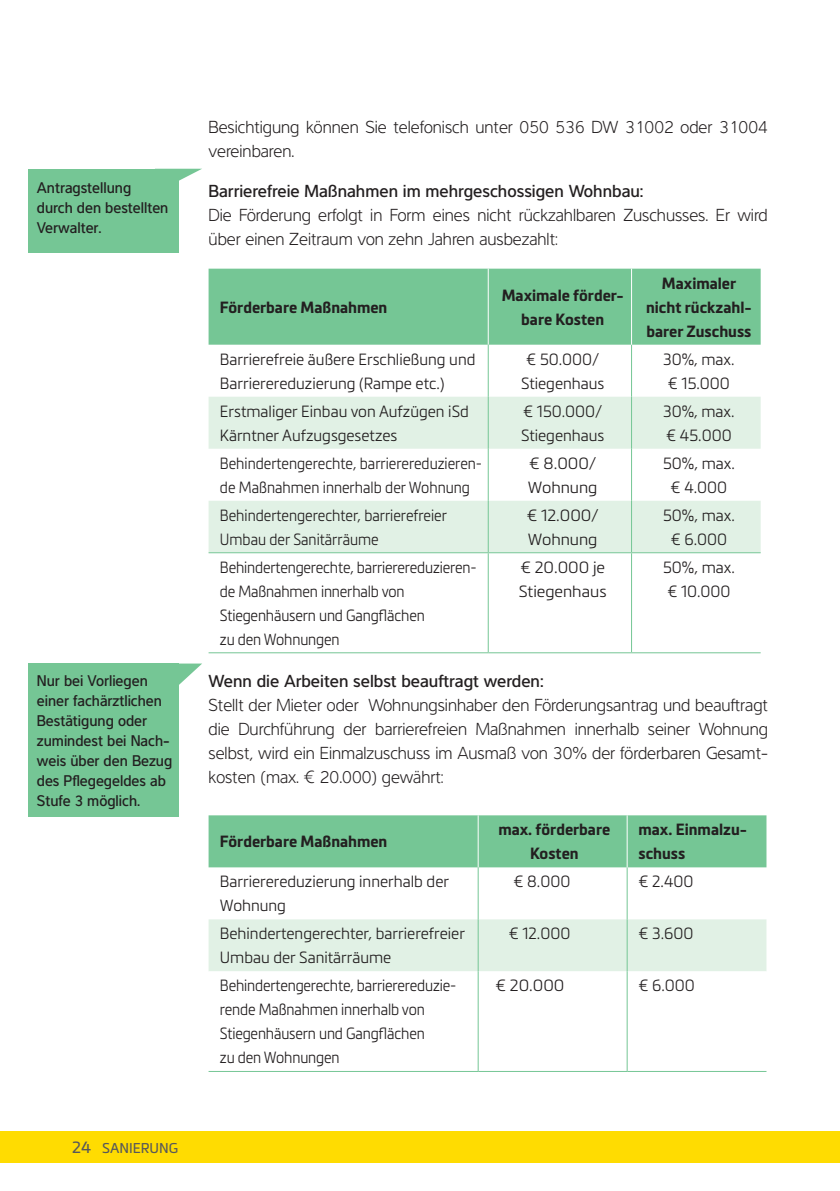
<style>
.page{position:relative;width:840px;height:1191px;background:#fff}
.page>*{position:absolute;margin:0;border:0;box-sizing:border-box;transform-origin:0 0}
.Fließtext{font:300 18px/24px "Interval Pro";color:#231f20;scale:.95 1}
.Fließtext-2{font:500 18px "Interval Pro";color:#231f20;scale:.95 1}
.t1{font:300 16px/24px "Metronic Land Kaernten";color:#231f20;scale:.95 1}
.t2{font:300 16px/24px "Metronic Land Kaernten";color:#231f20;scale:.88 1}
.Fließtext-3{font:500 16px/20px "Interval Pro";color:#231f20;scale:.92 1}
.t3{font:700 16px/24px "Metronic Land Kaernten";color:#231f20;text-align:center;scale:.95 1}
.t4{font:300 16px/24px "Metronic Land Kaernten";color:#231f20}
.t5{font:14px "Metronic Land Kaernten";color:#57585a}
.s1{font-size:16px}
</style>
<div class="page">
<div style="left:0;top:1130px;width:839px;height:32px;background:#ffdc01"></div>
<div style="left:208px;top:269px;width:552px;height:76px;background:#75c695"></div>
<svg style="left:208px;top:397px;width:552px;height:155px;fill:#e1f1e5"></svg>
<svg style="left:208px;top:553px;width:552px;height:99px"></svg>
<hr style="left:208px;top:552px;width:280px;height:1px;background:#75c695">
<hr style="left:488px;top:552px;width:143px;height:1px;background:#75c695">
<hr style="left:631px;top:552px;width:129px;height:1px;background:#75c695">
<hr style="left:208px;top:652px;width:280px;height:1px;background:#75c695">
<hr style="left:488px;top:652px;width:143px;height:1px;background:#75c695">
<hr style="left:631px;top:652px;width:129px;height:1px;background:#75c695">
<hr style="left:630px;top:345px;width:1px;height:52px;background:#75c695">
<hr style="left:630px;top:397px;width:1px;height:52px;background:#75c695">
<hr style="left:630px;top:449px;width:1px;height:52px;background:#75c695">
<hr style="left:630px;top:501px;width:1px;height:51px;background:#75c695">
<hr style="left:630px;top:553px;width:1px;height:99px;background:#75c695">
<hr style="left:487px;top:269px;width:1px;height:76px;background:#fff">
<hr style="left:630px;top:269px;width:1px;height:76px;background:#fff">
<hr style="left:487px;top:345px;width:1px;height:52px;background:#75c695">
<hr style="left:487px;top:397px;width:1px;height:52px;background:#75c695">
<hr style="left:487px;top:449px;width:1px;height:52px;background:#75c695">
<hr style="left:487px;top:501px;width:1px;height:51px;background:#75c695">
<hr style="left:487px;top:553px;width:1px;height:99px;background:#75c695">
<div style="left:208px;top:815px;width:558px;height:52px;background:#75c695"></div>
<div style="left:208px;top:919px;width:558px;height:52px;background:#e1f1e5"></div>
<hr style="left:208px;top:1071px;width:270px;height:1px;background:#75c695">
<hr style="left:478px;top:1071px;width:148px;height:1px;background:#75c695">
<hr style="left:626px;top:1071px;width:140px;height:1px;background:#75c695">
<hr style="left:626px;top:867px;width:1px;height:52px;background:#75c695">
<hr style="left:626px;top:919px;width:1px;height:52px;background:#75c695">
<hr style="left:626px;top:971px;width:1px;height:100px;background:#75c695">
<hr style="left:477px;top:815px;width:1px;height:52px;background:#fff">
<hr style="left:626px;top:815px;width:1px;height:52px;background:#fff">
<hr style="left:477px;top:867px;width:1px;height:52px;background:#75c695">
<hr style="left:477px;top:919px;width:1px;height:52px;background:#75c695">
<hr style="left:477px;top:971px;width:1px;height:100px;background:#75c695">
<div style="left:28px;top:169px;width:150px;height:83px;background:#75c695"></div>
<svg style="left:178px;top:169px;width:24px;height:48px"></svg>
<div style="left:28px;top:663px;width:150px;height:154px;background:#75c695"></div>
<svg style="left:178px;top:663px;width:24px;height:87px"></svg>
<p class="Fließtext-3" style="left:37px;top:176px;width:144px">Antragstellung durch den bestellten<br>Verwalter.</p>
<p class="Fließtext-3" style="left:37px;top:669px;width:148px">Nur bei Vorliegen einer fachärztlichen<br>Bestätigung oder zumindest bei Nach&shy;weis über den Bezug des Pflegegeldes ab<br>Stufe 3 möglich.</p>
<p class="t5" style="left:72px;top:1137px;width:108px"><span class="s1">24</span> SANIERUNG</p>
<p class="Fließtext" style="left:208px;top:113px;width:590px">Besichtigung können Sie telefonisch unter 050 536 DW 31002 oder 31004 vereinbaren.</p>
<p class="Fließtext-2" style="left:208px;top:177px;width:459px">Barrierefreie Maßnahmen im mehrgeschossigen Wohnbau:</p>
<p class="Fließtext" style="left:208px;top:201px;width:590px">Die Förderung erfolgt in Form eines nicht rückzahlbaren Zuschusses. Er wird über einen Zeitraum von zehn Jahren ausbezahlt:</p>
<p class="t3" style="left:220px;top:295px;width:178px">Förderbare Maßnahmen</p>
<p class="t3" style="left:501px;top:283px;width:130px">Maximale förder&shy;bare Kosten</p>
<p class="t3" style="left:645px;top:271px;width:113px">Maximaler nicht rückzahl&shy;barer Zuschuss</p>
<p class="t1" style="left:220px;top:346px;width:270px">Barrierefreie äußere Erschließung und<br>Barrierereduzierung (Rampe etc.)</p>
<p class="t1" style="left:521px;top:346px;width:89px;text-align:center">€ 50.000/<br>Stiegenhaus</p>
<p class="t1" style="left:662px;top:346px;width:77px">30%, max. € 15.000</p>
<p class="t1" style="left:220px;top:398px;width:263px">Erstmaliger Einbau von Aufzügen iSd<br>Kärntner Aufzugsgesetzes</p>
<p class="t1" style="left:521px;top:398px;width:89px">€ 150.000/<br>Stiegenhaus</p>
<p class="t1" style="left:662px;top:398px;width:77px">30%, max. € 45.000</p>
<p class="t2" style="left:220px;top:450px;width:299px">Behindertengerechte, barrierereduzieren&shy;de Maßnahmen innerhalb der Wohnung</p>
<p class="t4" style="left:527px;top:450px;width:71px">€ 8.000/<br>Wohnung</p>
<p class="t1" style="left:662px;top:450px;width:77px;text-align:center">50%, max. € 4.000</p>
<p class="t2" style="left:220px;top:502px;width:259px">Behindertengerechter, barrierefreier<br>Umbau der Sanitärräume</p>
<p class="t4" style="left:526px;top:502px;width:73px">€ 12.000/<br>Wohnung</p>
<p class="t1" style="left:662px;top:502px;width:77px;text-align:center">50%, max. € 6.000</p>
<p class="t2" style="left:220px;top:554px;width:293px">Behindertengerechte, barrierereduzieren&shy;de Maßnahmen innerhalb von</p>
<p class="t2" style="left:220px;top:602px;width:234px">Stiegenhäusern und Gangflächen</p>
<p class="t2" style="left:220px;top:626px;width:137px">zu den Wohnungen</p>
<p class="t4" style="left:518px;top:554px;width:89px">€ 20.000 je<br>Stiegenhaus</p>
<p class="t1" style="left:662px;top:554px;width:77px">50%, max. € 10.000</p>
<p class="Fließtext-2" style="left:208px;top:667px;width:354px">Wenn die Arbeiten selbst beauftragt werden:</p>
<p class="Fließtext" style="left:208px;top:692px;width:590px;text-align:justify">Stellt der Mieter oder Wohnungsinhaber den Förderungsantrag und beauftragt die Durchführung der barrierefreien Maßnahmen innerhalb seiner Wohnung selbst, wird ein Einmalzuschuss im Ausmaß von 30% der förderbaren Gesamt&shy;kosten (max. € 20.000) gewährt:</p>
<p class="t3" style="left:220px;top:829px;width:178px">Förderbare Maßnahmen</p>
<p class="t3" style="left:498px;top:817px;width:119px">max. förderbare<br>Kosten</p>
<p class="t3" style="left:638px;top:817px;width:116px;text-align:left">max. Einmalzu&shy;schuss</p>
<p class="t1" style="left:220px;top:869px;width:242px">Barrierereduzierung innerhalb der<br>Wohnung</p>
<p class="t1" style="left:513px;top:869px;width:61px">€ 8.000</p>
<p class="t1" style="left:638px;top:869px;width:59px">€ 2.400</p>
<p class="t1" style="left:220px;top:921px;width:259px">Behindertengerechter, barrierefreier<br>Umbau der Sanitärräume</p>
<p class="t1" style="left:508px;top:921px;width:66px">€ 12.000</p>
<p class="t1" style="left:638px;top:921px;width:59px">€ 3.600</p>
<p class="t2" style="left:220px;top:973px;width:270px">Behindertengerechte, barrierereduzie&shy;rende Maßnahmen innerhalb von</p>
<p class="t2" style="left:220px;top:1021px;width:234px">Stiegenhäusern und Gangflächen</p>
<p class="t2" style="left:220px;top:1045px;width:137px">zu den Wohnungen</p>
<p class="t4" style="left:495px;top:973px;width:70px">€ 20.000</p>
<p class="t1" style="left:638px;top:973px;width:61px">€ 6.000</p>
</div>
